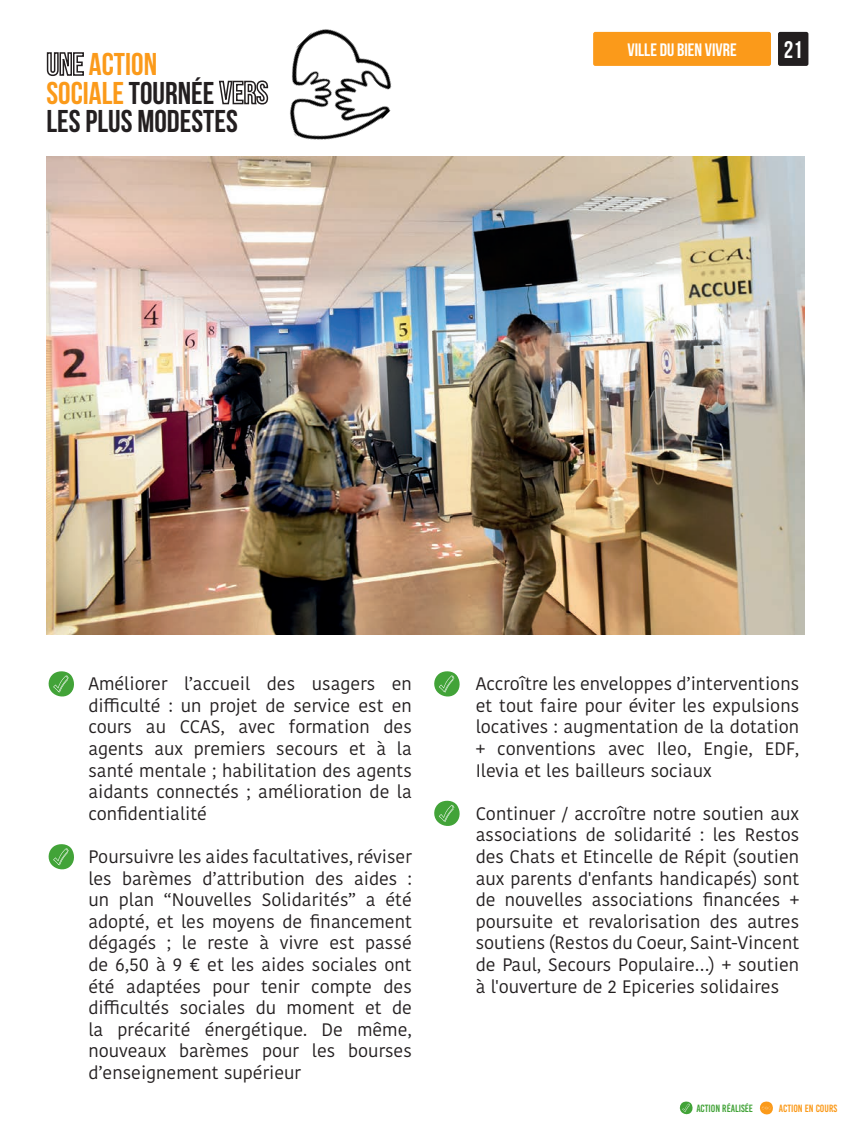
<style>
.page{position:relative;width:851px;height:1127px;background:#fff}
.page>*{position:absolute;margin:0;border:0;box-sizing:border-box;transform-origin:0 0}
.t1{font:700 31.5px/28.5px "Bebas Neue";color:#231f20}
.t2{font:700 31.5px "Bebas Neue";color:#fb9a1a}
.t3{font:700 24px "Bebas Neue";color:#fff}
.t4{font:18px/21.6px "Kohinoor Bangla";color:#231f20;text-align:justify}
.t5{font:700 18px "Bebas Neue";color:#fff}
.t6{font:10.5px "Bebas Kai";color:#42a338}
.t7{font:10.5px "Bebas Kai";color:#fb9a1a}
.s1{color:#231f20}
.s2{color:#fb9a1a}
</style>
<div class="page">
<div style="left:777px;top:32px;width:31px;height:34px;background:#231f20;border-radius:2px"></div>
<div style="left:593px;top:32px;width:177px;height:34px;background:#fb9a1a;border-radius:2px"></div>
<svg style="left:679px;top:1101px;width:14px;height:14px"></svg>
<svg style="left:759px;top:1101px;width:14px;height:14px"></svg>
<img style="left:46px;top:157px;width:758px;height:477px">
<svg style="left:48px;top:671px;width:26px;height:26px"></svg>
<svg style="left:48px;top:844px;width:26px;height:26px"></svg>
<svg style="left:434px;top:671px;width:26px;height:26px"></svg>
<svg style="left:434px;top:800px;width:26px;height:26px"></svg>
<img style="left:251px;top:29px;width:157px;height:142px">
<p class="t2" style="left:46px;top:47px;width:112px"><span class="s1">UNE</span> ACTION</p>
<p class="t1" style="left:46px;top:78px;width:223px"><span class="s2">SOCIALE</span> TOURNÉE VERS<br>LES PLUS MODESTES</p>
<p class="t5" style="left:627px;top:40px;width:111px">VILLE DU BIEN VIVRE</p>
<h2 class="t3" style="left:783px;top:36px;width:21px">21</h2>
<p class="t4" style="left:88px;top:673px;width:325px">Améliorer l’accueil des usagers en difficulté : un projet de service est en cours au CCAS, avec formation des agents aux premiers secours et à la santé mentale ; habilitation des agents aidants connectés ; amélioration de la confidentialité</p>
<p class="t4" style="left:88px;top:845px;width:325px">Poursuivre les aides facultatives, réviser les barèmes d’attribution des aides : un plan “Nouvelles Solidarités” a été adopté, et les moyens de financement dégagés ; le reste à vivre est passé de 6,50 à 9 € et les aides sociales ont été adaptées pour tenir compte des difficultés sociales du moment et de la précarité énergétique. De même, nouveaux barèmes pour les bourses d’enseignement supérieur</p>
<p class="t4" style="left:475px;top:673px;width:325px">Accroître les enveloppes d’interventions et tout faire pour éviter les expulsions locatives : augmentation de la dotation + conventions avec Ileo, Engie, EDF, Ilevia et les bailleurs sociaux</p>
<p class="t4" style="left:475px;top:802px;width:325px">Continuer / accroître notre soutien aux associations de solidarité : les Restos des Chats et Etincelle de Répit (soutien aux parents d'enfants handicapés) sont de nouvelles associations financées + poursuite et revalorisation des autres soutiens (Restos du Coeur, Saint-Vincent de Paul, Secours Populaire…) + soutien à l'ouverture de 2 Epiceries solidaires</p>
<p class="t6" style="left:696px;top:1102px;width:58px">ACTION RÉALISÉE</p>
<p class="t7" style="left:778px;top:1102px;width:60px">ACTION EN COURS</p>
</div>
